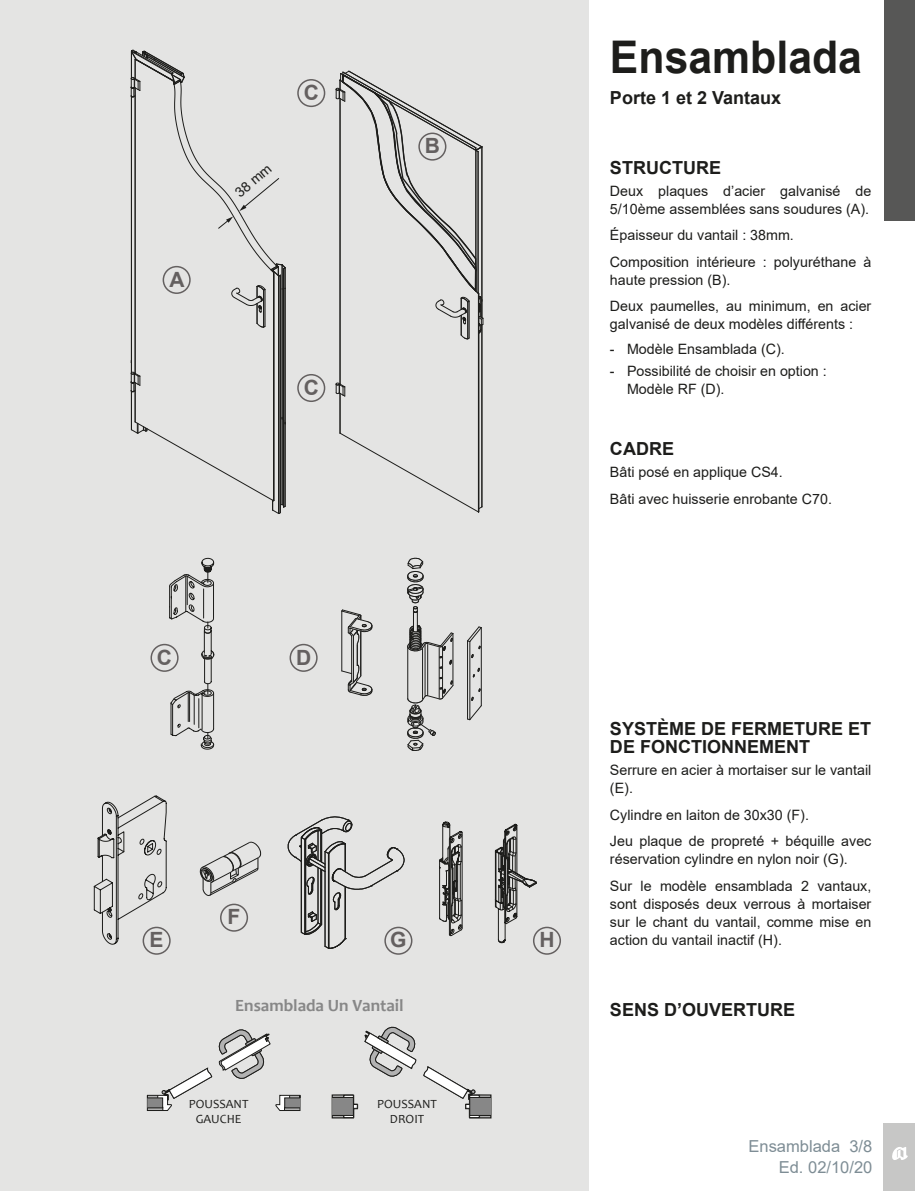
<style>
.page{position:relative;width:915px;height:1191px;background:#fff}
.page>*{position:absolute;margin:0;border:0;box-sizing:border-box;transform-origin:0 0}
.t1{font:700 45px "Arial";color:#1d1d1b;scale:.95 1}
.t2{font:700 21px "Arial";color:#646060}
.t3{font:700 18px/18px "Arial";color:#1d1d1b}
.t4{font:700 17.25px "Candara";color:#878787}
.t5{font:16.5px/21px "Arial";color:#7e8d95;text-align:right}
.t6{font:14.25px/18px "Arial";color:#1d1d1b}
.t7{font:13.8px "Arial";color:#1d1d1b}
.t8{font:12.6px/14.4px "Candara";color:#1d1d1b;text-align:center}
</style>
<div class="page">
<div style="left:0;top:0;width:588px;height:1191px;background:#e4e4e3"></div>
<hr style="left:135px;top:382px;width:1px;height:40px;background:#1d1d1b">
<hr style="left:135px;top:88px;width:1px;height:285px;background:#1d1d1b">
<hr style="left:273px;top:272px;width:1px;height:228px;background:#1d1d1b">
<hr style="left:131px;top:97px;width:1px;height:276px;background:#1d1d1b">
<hr style="left:131px;top:391px;width:1px;height:38px;background:#1d1d1b">
<hr style="left:279px;top:276px;width:1px;height:237px;background:#1d1d1b">
<hr style="left:278px;top:276px;width:1px;height:237px;background:#1d1d1b">
<hr style="left:284px;top:288px;width:1px;height:136px;background:#1d1d1b">
<hr style="left:281px;top:417px;width:1px;height:87px;background:#1d1d1b">
<hr style="left:281px;top:289px;width:1px;height:130px;background:#1d1d1b">
<hr style="left:282px;top:417px;width:1px;height:87px;background:#1d1d1b">
<hr style="left:282px;top:289px;width:1px;height:130px;background:#1d1d1b">
<hr style="left:283px;top:288px;width:1px;height:133px;background:#1d1d1b">
<hr style="left:280px;top:275px;width:1px;height:237px;background:#1d1d1b">
<svg style="left:130px;top:421px;width:156px;height:93px"></svg>
<hr style="left:285px;top:422px;width:1px;height:84px;background:#1d1d1b">
<hr style="left:285px;top:288px;width:1px;height:136px;background:#1d1d1b">
<svg style="left:130px;top:371px;width:11px;height:22px"></svg>
<hr style="left:481px;top:325px;width:1px;height:182px;background:#1d1d1b">
<svg style="left:339px;top:432px;width:143px;height:81px"></svg>
<hr style="left:339px;top:99px;width:1px;height:285px;background:#1d1d1b">
<hr style="left:339px;top:393px;width:1px;height:40px;background:#1d1d1b">
<hr style="left:478px;top:293px;width:1px;height:219px;background:#1d1d1b">
<svg style="left:335px;top:382px;width:10px;height:15px"></svg>
<svg style="left:335px;top:70px;width:148px;height:270px"></svg>
<svg style="left:130px;top:49px;width:156px;height:279px"></svg>
<div style="left:297px;top:79px;width:28px;height:28px;border:2px solid #646060;border-radius:50%"></div>
<div style="left:297px;top:374px;width:28px;height:28px;border:2px solid #646060;border-radius:50%"></div>
<div style="left:418px;top:133px;width:28px;height:28px;border:2px solid #646060;border-radius:50%"></div>
<div style="left:162px;top:266px;width:29px;height:28px;border:2px solid #646060;border-radius:50%"></div>
<div style="left:384px;top:926px;width:28px;height:28px;border:2px solid #646060;border-radius:50%"></div>
<div style="left:220px;top:903px;width:28px;height:28px;border:2px solid #646060;border-radius:50%"></div>
<div style="left:532px;top:926px;width:29px;height:28px;border:2px solid #646060;border-radius:50%"></div>
<div style="left:142px;top:926px;width:29px;height:28px;border:2px solid #646060;border-radius:50%"></div>
<div style="left:150px;top:644px;width:28px;height:28px;border:2px solid #646060;border-radius:50%"></div>
<div style="left:289px;top:644px;width:28px;height:28px;border:2px solid #646060;border-radius:50%"></div>
<svg style="left:169px;top:557px;width:45px;height:193px"></svg>
<hr style="left:407px;top:646px;width:1px;height:52px;background:#1d1d1b">
<hr style="left:438px;top:648px;width:1px;height:50px;background:#1d1d1b">
<hr style="left:427px;top:644px;width:1px;height:51px;background:#1d1d1b">
<hr style="left:442px;top:647px;width:1px;height:50px;background:#1d1d1b">
<hr style="left:424px;top:645px;width:1px;height:50px;background:#1d1d1b">
<hr style="left:452px;top:633px;width:1px;height:52px;background:#1d1d1b">
<hr style="left:422px;top:649px;width:1px;height:50px;background:#1d1d1b">
<svg style="left:407px;top:557px;width:47px;height:112px"></svg>
<svg style="left:473px;top:668px;width:7px;height:9px"></svg>
<hr style="left:469px;top:641px;width:1px;height:78px;background:#1d1d1b">
<svg style="left:467px;top:688px;width:15px;height:32px"></svg>
<svg style="left:467px;top:626px;width:14px;height:32px"></svg>
<hr style="left:481px;top:627px;width:1px;height:78px;background:#1d1d1b">
<hr style="left:467px;top:641px;width:1px;height:78px;background:#1d1d1b">
<svg style="left:341px;top:609px;width:31px;height:87px"></svg>
<svg style="left:407px;top:676px;width:47px;height:75px"></svg>
<svg style="left:93px;top:795px;width:74px;height:150px"></svg>
<svg style="left:200px;top:841px;width:61px;height:55px"></svg>
<svg style="left:287px;top:816px;width:118px;height:133px"></svg>
<hr style="left:320px;top:830px;width:1px;height:31px;background:#1d1d1b">
<hr style="left:321px;top:830px;width:1px;height:32px;background:#1d1d1b">
<svg style="left:439px;top:821px;width:23px;height:115px"></svg>
<svg style="left:494px;top:823px;width:45px;height:121px"></svg>
<svg style="left:423px;top:1066px;width:68px;height:52px"></svg>
<svg style="left:364px;top:1026px;width:52px;height:51px"></svg>
<svg style="left:331px;top:1094px;width:27px;height:24px"></svg>
<svg style="left:146px;top:1029px;width:155px;height:82px"></svg>
<div style="left:284px;top:1097px;width:16px;height:11px;background:#878787;border:1px solid #1d1d1b"></div>
<div style="left:883px;top:1122px;width:31px;height:69px;background:#c7c7c6"></div>
<svg style="left:892px;top:1147px;width:15px;height:13px"></svg>
<div style="left:884px;top:0;width:30px;height:220px;background:#575756"></div>
<h2 class="t2" style="left:169px;top:264px;width:17px">A</h2>
<p class="t7" style="left:231px;top:187px;width:44px;rotate:-40deg">38 mm</p>
<h2 class="t2" style="left:303px;top:78px;width:17px">C</h2>
<h2 class="t2" style="left:303px;top:372px;width:17px">C</h2>
<h2 class="t2" style="left:424px;top:131px;width:17px">B</h2>
<h1 class="t1" style="left:609px;top:25px;width:267px">Ensamblada</h1>
<p class="t3" style="left:609px;top:89px;width:173px">Porte 1 et 2 Vantaux</p>
<p class="t3" style="left:609px;top:158px;width:112px">STRUCTURE</p>
<p class="t6" style="left:609px;top:182px;width:263px">Deux plaques d’acier galvanisé de<br>5/10ème assemblées sans soudures (A).</p>
<p class="t6" style="left:609px;top:222px;width:263px;line-height:26.5px">Épaisseur du vantail : 38mm.<br>Composition intérieure : polyuréthane à</p>
<p class="t6" style="left:609px;top:266px;width:263px;line-height:26.5px">haute pression (B).<br>Deux paumelles, au minimum, en acier</p>
<p class="t6" style="left:609px;top:315px;width:244px">galvanisé de deux modèles différents :</p>
<p class="t6" style="left:609px;top:340px;width:176px">- Modèle Ensamblada (C).</p>
<p class="t6" style="left:626px;top:362px;width:201px;text-indent:-17px">- Possibilité de choisir en option :<br>Modèle RF (D).</p>
<p class="t3" style="left:609px;top:440px;width:65px">CADRE</p>
<p class="t6" style="left:609px;top:459px;width:223px;line-height:26.5px">Bâti posé en applique CS4.<br>Bâti avec huisserie enrobante C70.</p>
<h2 class="t2" style="left:157px;top:642px;width:17px">C</h2>
<h2 class="t2" style="left:296px;top:642px;width:17px">D</h2>
<h2 class="t2" style="left:227px;top:902px;width:14px">F</h2>
<h2 class="t2" style="left:390px;top:925px;width:18px">G</h2>
<h2 class="t2" style="left:149px;top:925px;width:16px">E</h2>
<h2 class="t2" style="left:539px;top:925px;width:17px">H</h2>
<p class="t4" style="left:235px;top:994px;width:170px">Ensamblada Un Vantail</p>
<p class="t8" style="left:189px;top:1097px;width:61px">POUSSANT<br>GAUCHE</p>
<p class="t8" style="left:377px;top:1097px;width:61px">POUSSANT<br>DROIT</p>
<p class="t3" style="left:609px;top:720px;width:263px">SYSTÈME DE FERMETURE ET<br>DE FONCTIONNEMENT</p>
<p class="t6" style="left:609px;top:761px;width:263px">Serrure en acier à mortaiser sur le vantail (E).</p>
<p class="t6" style="left:609px;top:801px;width:263px;line-height:26.5px">Cylindre en laiton de 30x30 (F).<br>Jeu plaque de propreté + béquille avec</p>
<p class="t6" style="left:609px;top:846px;width:263px;line-height:26.5px">réservation cylindre en nylon noir (G).<br>Sur le modèle ensamblada 2 vantaux,</p>
<p class="t6" style="left:609px;top:894px;width:263px;text-align:justify">sont disposés deux verrous à mortaiser sur le chant du vantail, comme mise en action du vantail inactif (H).</p>
<p class="t3" style="left:609px;top:1001px;width:187px">SENS D’OUVERTURE</p>
<p class="t5" style="left:748px;top:1135px;width:125px">Ensamblada 3/8<br>Ed. 02/10/20</p>
</div>
